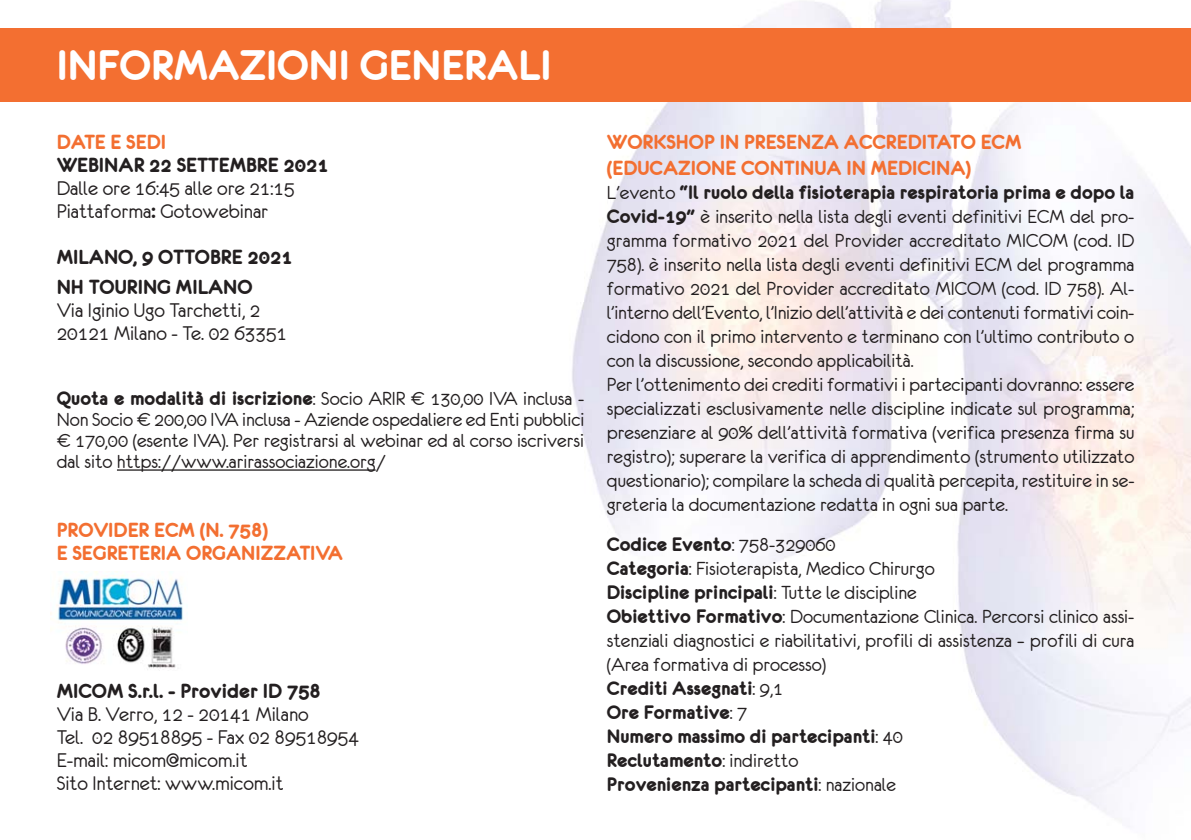
<style>
.page{position:relative;width:1191px;height:840px;background:#fff}
.page>*{position:absolute;margin:0;border:0;box-sizing:border-box;transform-origin:0 0}
.t1{font:46px "Eurofurencebold";color:#fff}
.t2{font:22px/23px "Eurofurenceregular";color:#231f20}
.t3{font:22px/23px "Eurofurencebold";color:#f36f31}
.t4{font:22px/30px "Eurofurencebold";color:#231f20}
.t5{font:21px/24px "Eurofurenceregular";color:#231f20;text-align:justify}
.t6{font:21px/24px "Eurofurencebold";color:#231f20}
.s1{font-family:"Eurofurencebold"}
.s2{font-family:"Eurofurenceregular"}
</style>
<div class="page">
<img style="left:50px;top:0;width:1141px;height:814px">
<div style="left:0;top:28px;width:1191px;height:74px;background:#f36f31"></div>
<hr style="left:117px;top:469px;width:259px;height:1px;background:#231f20">
<img style="left:51px;top:571px;width:136px;height:99px">
<h1 class="t1" style="left:57px;top:50px;width:496px">INFORMAZIONI GENERALI</h1>
<p class="t3" style="left:57px;top:132px;width:111px">DATE E SEDI</p>
<p class="t4" style="left:57px;top:151px;width:273px">WEBINAR 22 SETTEMBRE 2021</p>
<p class="t2" style="left:57px;top:178px;width:239px">Dalle ore 16:45 alle ore 21:15<br>Piattaforma<span class="s1">:</span> Gotowebinar</p>
<p class="t4" style="left:57px;top:243px;width:237px">MILANO, 9 OTTOBRE 2021<br>NH TOURING MILANO</p>
<p class="t2" style="left:57px;top:300px;width:232px">Via Iginio Ugo Tarchetti, 2<br>20121 Milano - Te. 02 63351</p>
<p class="t5" style="left:57px;top:389px;width:529px;line-height:21px"><span class="s1">Quota e modalità di iscrizione</span>: Socio ARIR € 130,00 IVA inclusa - Non Socio € 200,00 IVA inclusa - Aziende ospedaliere ed Enti pubblici € 170,00 (esente IVA). Per registrarsi al webinar ed al corso iscriversi dal sito https://www.arirassociazione.org/</p>
<p class="t3" style="left:57px;top:520px;width:288px">PROVIDER ECM (N. 758)<br>E SEGRETERIA ORGANIZZATIVA</p>
<p class="t4" style="left:57px;top:677px;width:266px">MICOM S.r.l. - Provider ID 758</p>
<p class="t2" style="left:57px;top:704px;width:304px">Via B. Verro, 12 - 20141 Milano<br>Tel. 02 89518895 - Fax 02 89518954<br>E-mail: micom@micom.it<br>Sito Internet: www.micom.it</p>
<p class="t3" style="left:607px;top:130px;width:416px;line-height:26px">WORKSHOP IN PRESENZA ACCREDITATO ECM (EDUCAZIONE CONTINUA IN MEDICINA)</p>
<p class="t6" style="left:607px;top:182px;width:529px"><span class="s2">L'evento</span> “Il ruolo della fisioterapia respiratoria prima e dopo la</p>
<p class="t5" style="left:607px;top:206px;width:529px;text-align:left"><span class="s1">Covid-19"</span> è inserito nella lista degli eventi definitivi ECM del pro&shy;gramma formativo 2021 del Provider accreditato MICOM (cod. ID 758). è inserito nella lista degli eventi definitivi ECM del programma formativo 2021 del Provider accreditato MICOM (cod. ID 758). Al&shy;l’interno dell’Evento, l’Inizio dell’attività e dei contenuti formativi coin&shy;cidono con il primo intervento e terminano con l’ultimo contributo o con la discussione, secondo applicabilità.<br>Per l’ottenimento dei crediti formativi i partecipanti dovranno: essere specializzati esclusivamente nelle discipline indicate sul programma; presenziare al 90% dell’attività formativa (verifica presenza firma su registro); superare la verifica di apprendimento (strumento utilizzato questionario); compilare la scheda di qualità percepita, restituire in se&shy;greteria la documentazione redatta in ogni sua parte.</p>
<p class="t6" style="left:607px;top:533px;width:230px">Codice Evento<span class="s2">: 758-329060</span></p>
<p class="t5" style="left:607px;top:557px;width:329px"><span class="s1">Categoria</span>: Fisioterapista, Medico Chirurgo</p>
<p class="t6" style="left:607px;top:581px;width:311px">Discipline principali<span class="s2">: Tutte le discipline</span></p>
<p class="t5" style="left:607px;top:605px;width:529px"><span class="s1">Obiettivo Formativo</span>: Documentazione Clinica. Percorsi clinico assi&shy;stenziali diagnostici e riabilitativi, profili di assistenza – profili di cura (Area formativa di processo)</p>
<p class="t6" style="left:607px;top:677px;width:298px">Crediti Assegnati<span class="s2">: 9,1<br></span>Ore Formative<span class="s2">: 7<br></span>Numero massimo di partecipanti<span class="s2">: 40<br></span>Reclutamento<span class="s2">: indiretto<br></span>Provenienza partecipanti<span class="s2">: nazionale</span></p>
</div>
